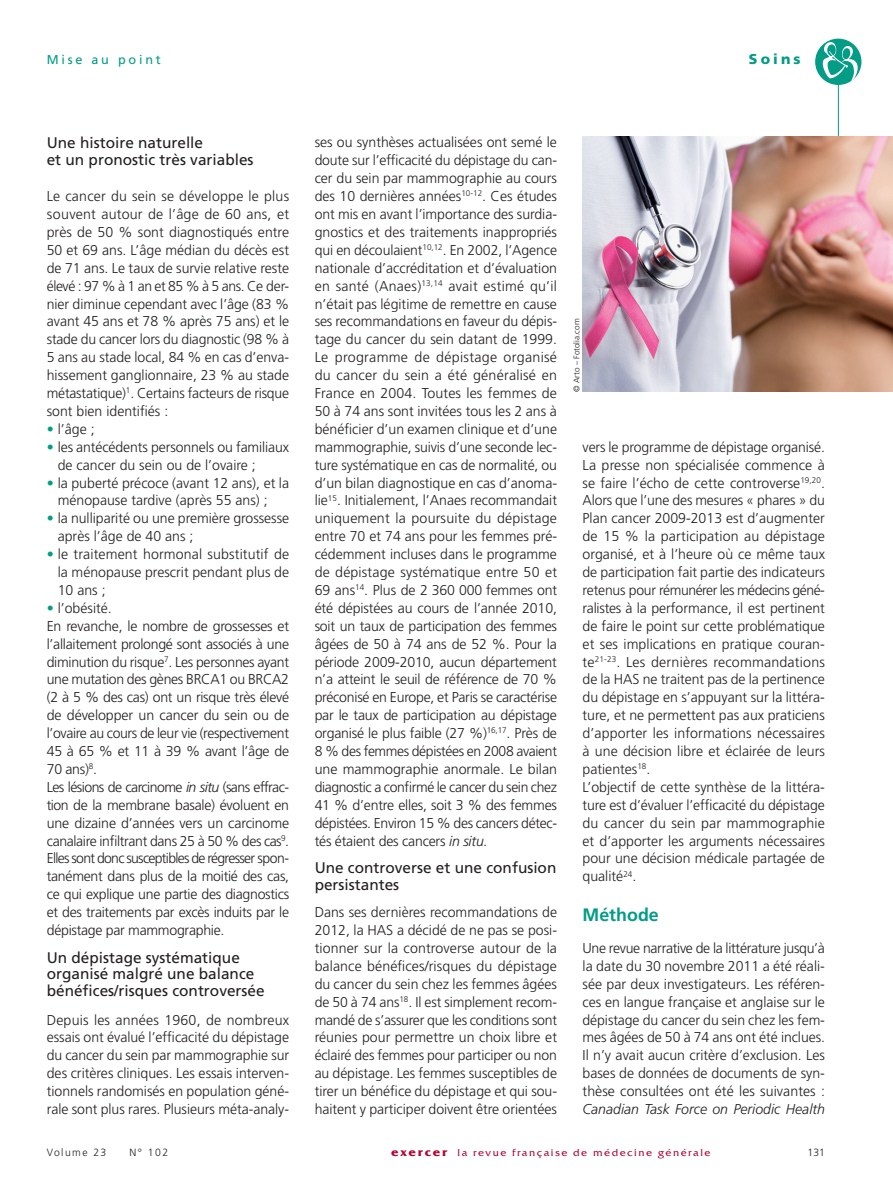
<style>
.page{position:relative;width:893px;height:1191px;background:#fff}
.page>*{position:absolute;margin:0;border:0;box-sizing:border-box;transform-origin:0 0}
._10_2_-_Intertitre_1{font:700 18px "Frutiger CE";color:#039c85}
._11_-_Intertitre_2{font:15.3px/16.8px "Frutiger CE";color:#231f20}
._9_-_Texte_courant{font:300 14.25px/17.9px "Frutiger CE";letter-spacing:-.005em;color:#231f20;text-align:justify}
.t1{font:900 14.25px "Frutiger CE";letter-spacing:.22em;color:#039c85}
.t2{font:12.75px "Frutiger CE";letter-spacing:.22em;color:#039c85}
.t3{font:300 10.5px "Frutiger CE";letter-spacing:.14em;color:#231f20}
.t4{font:10.05px "Friz Qua";letter-spacing:.145em;color:#b10535;scale:1.04 1}
.t5{font:300 8.25px "Frutiger CE";color:#231f20}
.s1{color:#039c85}
.s2{font-style:italic}
.s3{font-weight:700;font-size:11.55px}
</style>
<div class="page">
<div style="left:815px;top:39px;width:46px;height:46px;background:#039c85;border-radius:50%"></div>
<svg style="left:823px;top:42px;width:35px;height:42px"></svg>
<hr style="left:838px;top:80px;width:1px;height:56px;background:#039c85">
<img style="left:583px;top:136px;width:310px;height:256px">
<p class="t2" style="left:47px;top:52px;width:115px">Mise au point</p>
<p class="t1" style="left:749px;top:50px;width:53px">Soins</p>
<p class="_11_-_Intertitre_2" style="left:47px;top:134px;width:208px">Une histoire naturelle<br>et un pronostic très variables</p>
<p class="_9_-_Texte_courant" style="left:47px;top:187px;width:244px">Le cancer du sein se développe le plus souvent autour de l’âge de 60 ans, et près de 50 % sont diagnostiqués entre 50 et 69 ans. L’âge médian du décès est de 71 ans. Le taux de survie relative reste élevé : 97 % à 1 an et 85 % à 5 ans. Ce der&shy;nier diminue cependant avec l’âge (83 % avant 45 ans et 78 % après 75 ans) et le stade du cancer lors du diagnostic (98 % à 5 ans au stade local, 84 % en cas d’enva&shy;hissement ganglionnaire, 23 % au stade métastatique)<sup>1</sup>. Certains facteurs de risque sont bien identifiés :</p>
<p class="_9_-_Texte_courant" style="left:47px;top:420px;width:49px"><span class="s1">•</span> l’âge ;</p>
<p class="_9_-_Texte_courant" style="left:58px;top:438px;width:233px;text-indent:-11px"><span class="s1">•</span> les antécédents personnels ou familiaux de cancer du sein ou de l’ovaire ;</p>
<p class="_9_-_Texte_courant" style="left:58px;top:473px;width:233px;text-indent:-11px"><span class="s1">•</span> la puberté précoce (avant 12 ans), et la ménopause tardive (après 55 ans) ;</p>
<p class="_9_-_Texte_courant" style="left:58px;top:509px;width:233px;text-indent:-11px"><span class="s1">•</span> la nulliparité ou une première grossesse après l’âge de 40 ans ;</p>
<p class="_9_-_Texte_courant" style="left:58px;top:545px;width:233px;text-indent:-11px"><span class="s1">•</span> le traitement hormonal substitutif de la ménopause prescrit pendant plus de 10 ans ;</p>
<p class="_9_-_Texte_courant" style="left:47px;top:599px;width:67px"><span class="s1">•</span> l’obésité.</p>
<p class="_9_-_Texte_courant" style="left:47px;top:616px;width:244px">En revanche, le nombre de grossesses et l’allaitement prolongé sont associés à une diminution du risque<sup>7</sup>. Les personnes ayant une mutation des gènes BRCA1 ou BRCA2 (2 à 5 % des cas) ont un risque très élevé de développer un cancer du sein ou de l’ovaire au cours de leur vie (respectivement 45 à 65 % et 11 à 39 % avant l’âge de 70 ans)<sup>8</sup>.</p>
<p class="_9_-_Texte_courant" style="left:47px;top:778px;width:244px">Les lésions de carcinome <span class="s2">in situ</span> (sans effrac&shy;tion de la membrane basale) évoluent en une dizaine d’années vers un carcinome canalaire infiltrant dans 25 à 50 % des cas<sup>9</sup>.<br>Elles sont donc susceptibles de régresser spon&shy;tanément dans plus de la moitié des cas, ce qui explique une partie des diagnostics et des traitements par excès induits par le dépistage par mammographie.</p>
<p class="_11_-_Intertitre_2" style="left:47px;top:948px;width:219px">Un dépistage systématique organisé malgré une balance bénéfices/risques controversée</p>
<p class="_9_-_Texte_courant" style="left:47px;top:1010px;width:244px">Depuis les années 1960, de nombreux essais ont évalué l’efficacité du dépistage du cancer du sein par mammographie sur des critères cliniques. Les essais interven&shy;tionnels randomisés en population géné&shy;rale sont plus rares. Plusieurs méta-analy-</p>
<p class="_9_-_Texte_courant" style="left:315px;top:133px;width:244px">ses ou synthèses actualisées ont semé le doute sur l’efficacité du dépistage du can&shy;cer du sein par mammographie au cours des 10 dernières années<sup>10-12</sup>. Ces études ont mis en avant l’importance des surdia&shy;gnostics et des traitements inappropriés qui en découlaient<sup>10,12</sup>. En 2002, l’Agence nationale d’accréditation et d’évaluation en santé (Anaes)<sup>13,14</sup> avait estimé qu’il n’était pas légitime de remettre en cause ses recommandations en faveur du dépis&shy;tage du cancer du sein datant de 1999.<br>Le programme de dépistage organisé du cancer du sein a été généralisé en France en 2004. Toutes les femmes de 50 à 74 ans sont invitées tous les 2 ans à bénéficier d’un examen clinique et d’une mammographie, suivis d’une seconde lec&shy;ture systématique en cas de normalité, ou d’un bilan diagnostique en cas d’anoma&shy;lie<sup>15</sup>. Initialement, l’Anaes recommandait uniquement la poursuite du dépistage entre 70 et 74 ans pour les femmes pré&shy;cédemment incluses dans le programme de dépistage systématique entre 50 et 69 ans<sup>14</sup>. Plus de 2 360 000 femmes ont été dépistées au cours de l’année 2010, soit un taux de participation des femmes âgées de 50 à 74 ans de 52 %. Pour la période 2009-2010, aucun département n’a atteint le seuil de référence de 70 % préconisé en Europe, et Paris se caractérise par le taux de participation au dépistage organisé le plus faible (27 %)<sup>16,17</sup>. Près de 8 % des femmes dépistées en 2008 avaient une mammographie anormale. Le bilan diagnostic a confirmé le cancer du sein chez 41 % d’entre elles, soit 3 % des femmes dépistées. Environ 15 % des cancers détec&shy;tés étaient des cancers <span class="s2">in situ.</span></p>
<p class="_11_-_Intertitre_2" style="left:315px;top:859px;width:243px">Une controverse et une confusion persistantes</p>
<p class="_9_-_Texte_courant" style="left:315px;top:903px;width:244px">Dans ses dernières recommandations de 2012, la HAS a décidé de ne pas se posi&shy;tionner sur la controverse autour de la balance bénéfices/risques du dépistage du cancer du sein chez les femmes âgées de 50 à 74 ans<sup>18</sup>. Il est simplement recom&shy;mandé de s’assurer que les conditions sont réunies pour permettre un choix libre et éclairé des femmes pour participer ou non au dépistage. Les femmes susceptibles de tirer un bénéfice du dépistage et qui sou&shy;haitent y participer doivent être orientées</p>
<p class="t5" style="left:572px;top:392px;width:75px;rotate:-90deg">© Arto – Fotolia.com</p>
<p class="_9_-_Texte_courant" style="left:583px;top:438px;width:244px">vers le programme de dépistage organisé.<br>La presse non spécialisée commence à se faire l’écho de cette controverse<sup>19,20</sup>.<br>Alors que l’une des mesures « phares » du Plan cancer 2009-2013 est d’augmenter de 15 % la participation au dépistage organisé, et à l’heure où ce même taux de participation fait partie des indicateurs retenus pour rémunérer les médecins géné&shy;ralistes à la performance, il est pertinent de faire le point sur cette problématique et ses implications en pratique couran&shy;te<sup>21-23</sup>. Les dernières recommandations de la HAS ne traitent pas de la pertinence du dépistage en s’appuyant sur la littéra&shy;ture, et ne permettent pas aux praticiens d’apporter les informations nécessaires à une décision libre et éclairée de leurs patientes<sup>18</sup>.</p>
<p class="_9_-_Texte_courant" style="left:583px;top:778px;width:244px">L’objectif de cette synthèse de la littéra&shy;ture est d’évaluer l’efficacité du dépistage du cancer du sein par mammographie et d’apporter les arguments nécessaires pour une décision médicale partagée de qualité<sup>24</sup>.</p>
<p class="_10_2_-_Intertitre_1" style="left:583px;top:903px;width:78px">Méthode</p>
<p class="_9_-_Texte_courant" style="left:583px;top:939px;width:244px">Une revue narrative de la littérature jusqu’à la date du 30 novembre 2011 a été réali&shy;sée par deux investigateurs. Les référen&shy;ces en langue française et anglaise sur le dépistage du cancer du sein chez les fem&shy;mes âgées de 50 à 74 ans ont été inclues.<br>Il n’y avait aucun critère d’exclusion. Les bases de données de documents de syn&shy;thèse consultées ont été les suivantes :<br><span class="s2">Canadian Task Force on Periodic Health</span></p>
<p class="t3" style="left:47px;top:1146px;width:61px">Volume 23</p>
<p class="t3" style="left:130px;top:1146px;width:40px">N° 102</p>
<p class="t4" style="left:391px;top:1146px;width:308px"><span class="s3">exercer</span> la revue française de médecine générale</p>
<p class="t3" style="left:808px;top:1146px;width:19px">131</p>
</div>
